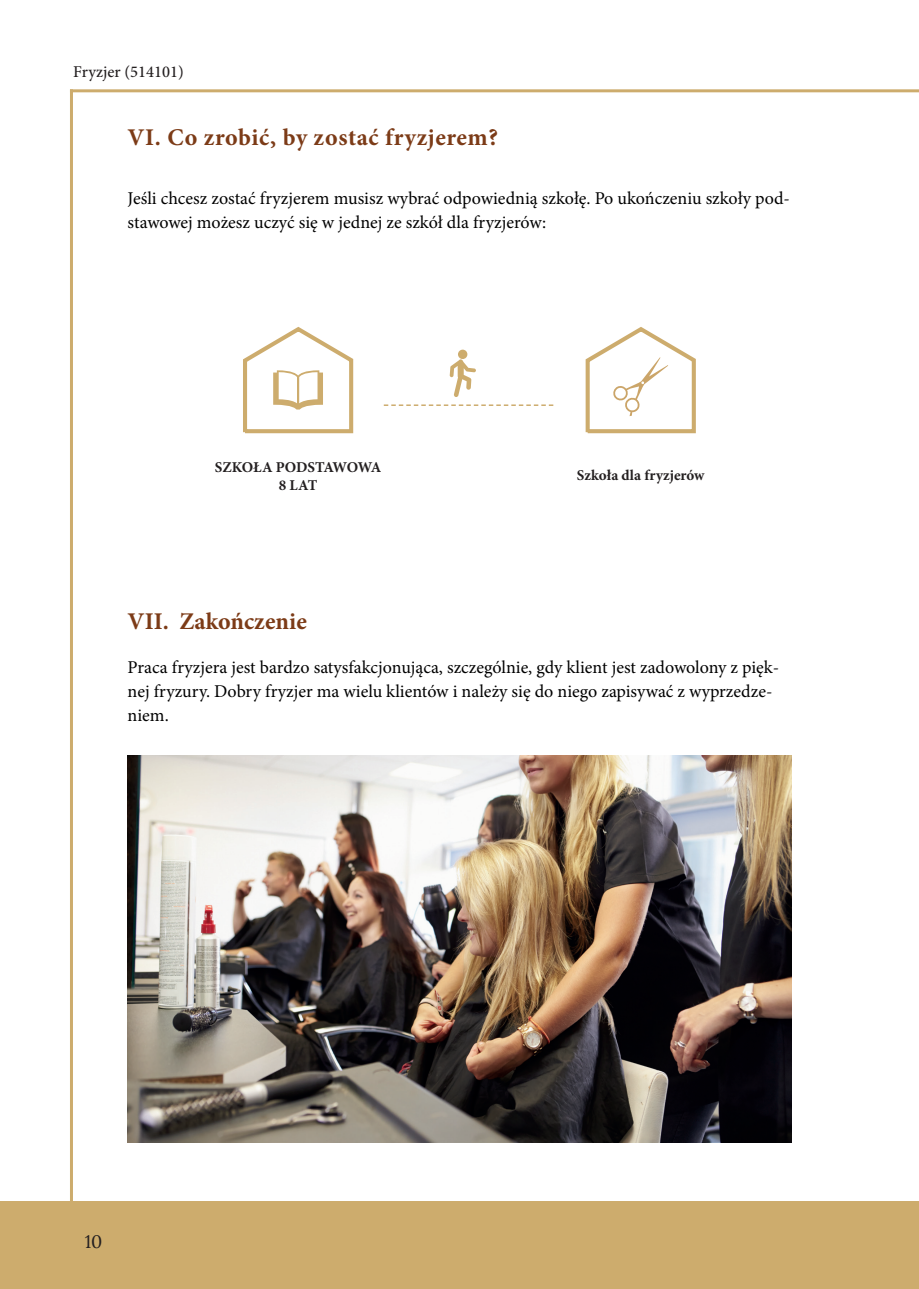
<style>
.page{position:relative;width:919px;height:1289px;background:#fff}
.page>*{position:absolute;margin:0;border:0;box-sizing:border-box;transform-origin:0 0}
.t1{font:700 24px "Minion Pro";letter-spacing:.015em;color:#7c3b17}
.t2{font:18px/24px "Minion Pro";color:#000001}
.t3{font:18px "Lora";color:#231f20}
.t4{font:500 16.5px "Minion Pro";color:#231f20}
.t5{font:700 15px/18px "Minion Pro";color:#231f20;text-align:center}
</style>
<div class="page">
<div style="left:0;top:1201px;width:918px;height:87px;background:#cdac6d"></div>
<hr style="left:70px;top:89px;width:3px;height:1114px;background:#cdac6d">
<hr style="left:70px;top:89px;width:848px;height:3px;background:#cdac6d">
<img style="left:128px;top:755px;width:663px;height:387px">
<svg style="left:449px;top:359px;width:27px;height:38px"></svg>
<div style="left:458px;top:349px;width:9px;height:10px;background:#cdac6d;border-radius:50%"></div>
<svg style="left:243px;top:326px;width:111px;height:108px"></svg>
<svg style="left:585px;top:327px;width:111px;height:107px"></svg>
<svg style="left:384px;top:404px;width:169px;height:2px"></svg>
<p class="t4" style="left:73px;top:61px;width:112px">Fryzjer (514101)</p>
<h1 class="t1" style="left:128px;top:120px;width:372px">VI. Co zrobić, by zostać fryzjerem?</h1>
<p class="t2" style="left:128px;top:186px;width:663px">Jeśli chcesz zostać fryzjerem musisz wybrać odpowiednią szkołę. Po ukończeniu szkoły pod&shy;stawowej możesz uczyć się w jednej ze szkół dla fryzjerów:</p>
<p class="t5" style="left:215px;top:457px;width:168px">SZKOŁA PODSTAWOWA<br>8 LAT</p>
<p class="t5" style="left:577px;top:466px;width:129px">Szkoła dla fryzjerów</p>
<h1 class="t1" style="left:128px;top:604px;width:181px">VII. Zakończenie</h1>
<p class="t2" style="left:128px;top:655px;width:653px">Praca fryzjera jest bardzo satysfakcjonująca, szczególnie, gdy klient jest zadowolony z pięk&shy;nej fryzury. Dobry fryzjer ma wielu klientów i należy się do niego zapisywać z wyprzedze&shy;niem.</p>
<p class="t3" style="left:85px;top:1227px;width:19px">10</p>
</div>
